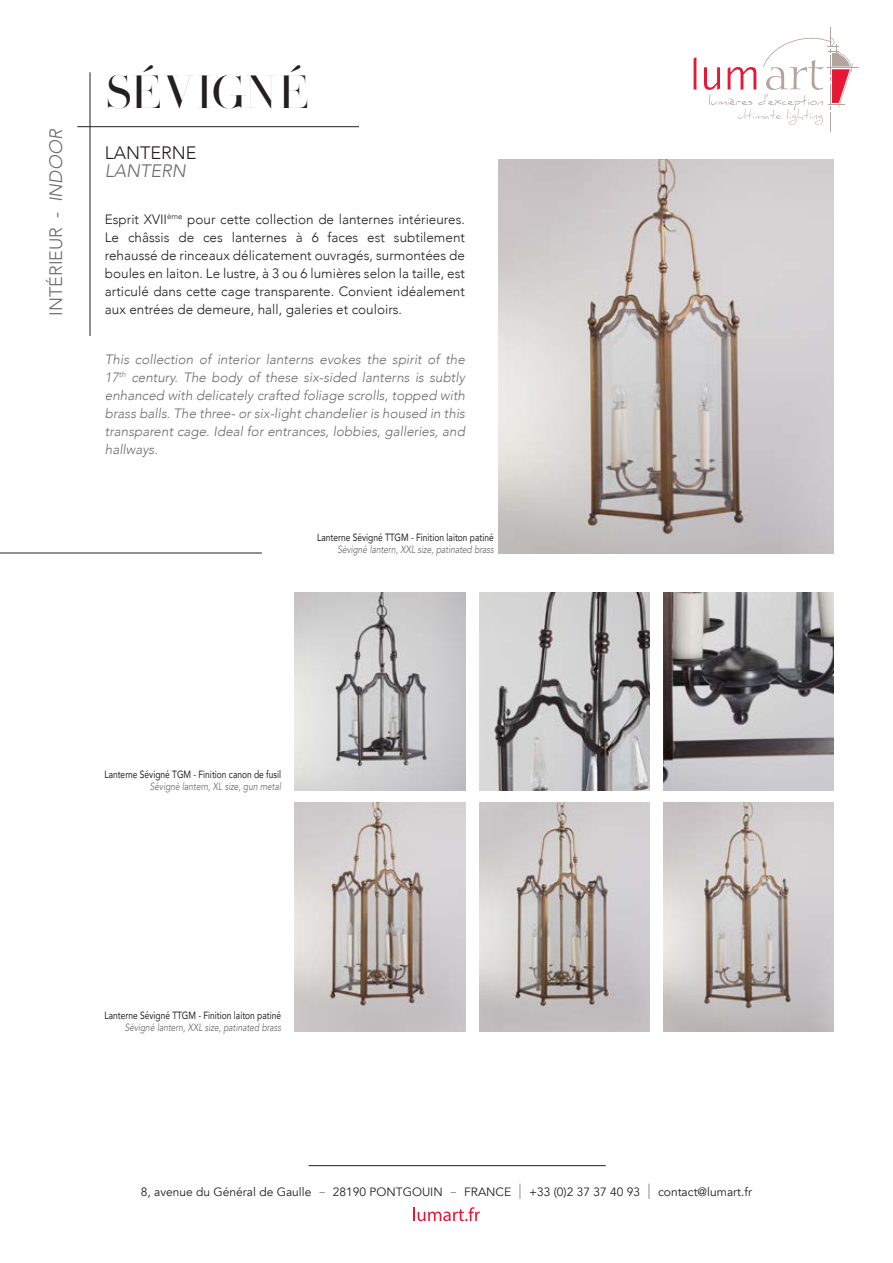
<style>
.page{position:relative;width:893px;height:1263px;background:#fff}
.page>*{position:absolute;margin:0;border:0;box-sizing:border-box;transform-origin:0 0}
.t1{font:46.5px "Henri Didot";letter-spacing:.01em;color:#231f20}
.t2{font:300 18px "Avenir";color:#6c6d70}
.t3{font:300 18px "Avenir";color:#231f20}
.t4{font:italic 300 18px "Avenir";color:#6c6d70}
.t5{font:300 13.5px/18px "Avenir";color:#231f20;text-align:justify}
.t6{font:italic 300 13.5px/18px "Avenir";color:#6c6d70;text-align:justify}
.t7{font:12px "Avenir";color:#231f20}
.t8{font:10.5px "Avenir";color:#231f20;scale:.8 1}
.t9{font:italic 10.5px "Avenir";color:#6c6d70;scale:.8 1}
.s1{font-style:italic}
.s2{font-family:"Gotham";font-weight:100;font-size:21px}
</style>
<div class="page">
<img style="left:295px;top:592px;width:170px;height:198px">
<img style="left:479px;top:803px;width:170px;height:228px">
<img style="left:295px;top:803px;width:170px;height:228px">
<img style="left:479px;top:592px;width:170px;height:198px">
<img style="left:663px;top:803px;width:170px;height:228px">
<img style="left:663px;top:592px;width:170px;height:198px">
<hr style="left:77px;top:126px;width:282px;height:1px;background:#231f20">
<hr style="left:309px;top:1165px;width:297px;height:1px;background:#231f20">
<hr style="left:90px;top:72px;width:1px;height:264px;background:#231f20">
<hr style="left:827px;top:68px;width:31px;height:1px;background:#b3a59e">
<svg style="left:694px;top:57px;width:2px;height:33px"></svg>
<svg style="left:704px;top:27px;width:149px;height:105px"></svg>
<svg style="left:413px;top:1207px;width:67px;height:14px"></svg>
<hr style="left:0;top:553px;width:262px;height:1px;background:#231f20">
<img style="left:499px;top:159px;width:334px;height:394px">
<p class="t2" style="left:45px;top:316px;width:188px;rotate:-90deg">INTÉRIEUR - <span class="s1">INDOOR</span></p>
<p class="t1" style="left:105px;top:62px;width:205px">SÉVIGNÉ</p>
<p class="t3" style="left:105px;top:142px;width:93px">LANTERNE</p>
<p class="t4" style="left:105px;top:160px;width:83px">LANTERN</p>
<p class="t5" style="left:105px;top:210px;width:362px">Esprit XVII<sup>ème</sup> pour cette collection de lanternes intérieures.<br>Le châssis de ces lanternes à 6 faces est subtilement rehaussé de rinceaux délicatement ouvragés, surmontées de boules en laiton. Le lustre, à 3 ou 6 lumières selon la taille, est articulé dans cette cage transparente. Convient idéalement aux entrées de demeure, hall, galeries et couloirs.</p>
<p class="t6" style="left:105px;top:350px;width:362px">This collection of interior lanterns evokes the spirit of the 17<sup>th</sup> century. The body of these six-sided lanterns is subtly enhanced with delicately crafted foliage scrolls, topped with brass balls. The three- or six-light chandelier is housed in this transparent cage. Ideal for entrances, lobbies, galleries, and hallways.</p>
<p class="t8" style="left:317px;top:529px;width:222px">Lanterne Sévigné TTGM - Finition laiton patiné</p>
<p class="t9" style="left:337px;top:543px;width:197px">Sévigné lantern, XXL size, patinated brass</p>
<p class="t8" style="left:104px;top:766px;width:222px">Lanterne Sévigné TGM - Finition canon de fusil</p>
<p class="t9" style="left:150px;top:780px;width:165px">Sévigné lantern, XL size, gun metal</p>
<p class="t8" style="left:105px;top:1007px;width:222px">Lanterne Sévigné TTGM - Finition laiton patiné</p>
<p class="t9" style="left:125px;top:1021px;width:197px">Sévigné lantern, XXL size, patinated brass</p>
<p class="t7" style="left:141px;top:1185px;width:613px">8, avenue du Général de Gaulle <span class="s2">-</span> 28190 PONTGOUIN <span class="s2">-</span> FRANCE <span class="s2">l</span> +33 (0)2 37 37 40 93 <span class="s2">l</span> contact@lumart.fr</p>
</div>
